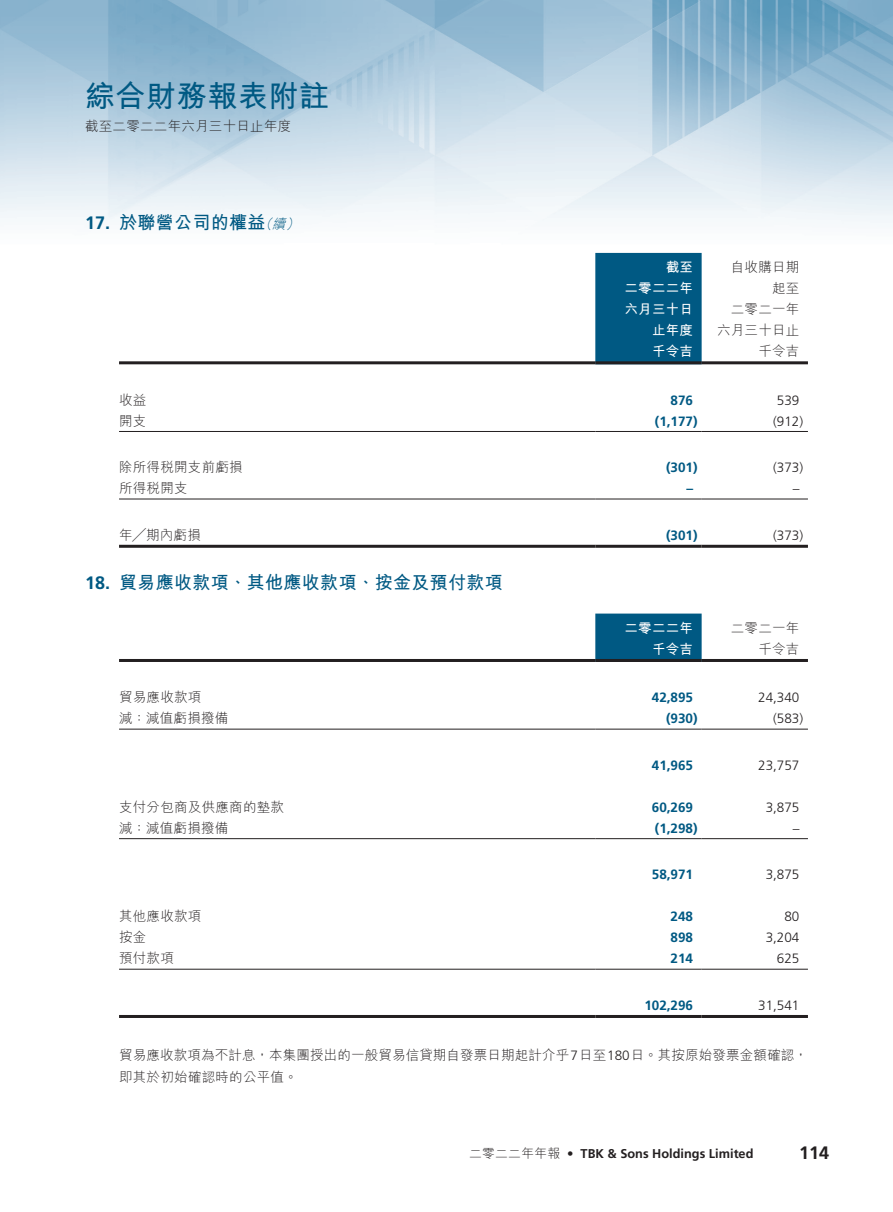
<style>
.page{position:relative;width:893px;height:1212px;background:#fff}
.page>*{position:absolute;margin:0;border:0;box-sizing:border-box;transform-origin:0 0}
.t1{font:700 30px "M Hei HK";letter-spacing:.02em;color:#005983}
._01_H1{font:700 18px "M Hei HK";letter-spacing:.02em;color:#005983}
._01_H1-2{font:700 18px "Frutiger LT Std";color:#005983}
.t2{font:700 18px "Frutiger LT Std";color:#231f20}
._50_Table_txt{font:300 13.5px "M Hei HK";letter-spacing:.02em;color:#231f20}
._00_txt{font:300 13.5px/22.5px "M Hei HK";letter-spacing:.01em;color:#231f20}
._50_Table_txt-2{font:700 13.5px "Frutiger LT Std";color:#005983}
._50_Table_txt-3{font:300 13.5px "Frutiger LT Std";color:#231f20}
._50_Table_txt-4{font:700 13.5px "M Hei HK";letter-spacing:.02em;color:#fff}
._01_H1-3{font:italic 300 13.5px "M Hei HK";color:#005983}
.t3{font:700 12.75px "Frutiger LT Std";color:#231f20}
.t4{font:300 12.75px "M Hei HK";letter-spacing:.02em;color:#231f20}
.t5{font:300 12.75px "Frutiger LT Std";color:#231f20}
.s1{font-family:"Frutiger LT Std"}
</style>
<div class="page">
<img style="left:0;top:0;width:893px;height:545px">
<div style="left:595px;top:253px;width:107px;height:108px;background:#005983"></div>
<hr style="left:119px;top:361px;width:476px;height:3px;background:#231f20">
<hr style="left:595px;top:361px;width:107px;height:3px;background:#231f20">
<hr style="left:702px;top:361px;width:106px;height:3px;background:#231f20">
<hr style="left:119px;top:431px;width:476px;height:1px;background:#231f20">
<hr style="left:595px;top:431px;width:107px;height:1px;background:#231f20">
<hr style="left:702px;top:431px;width:106px;height:1px;background:#231f20">
<hr style="left:119px;top:499px;width:476px;height:1px;background:#231f20">
<hr style="left:595px;top:499px;width:107px;height:1px;background:#231f20">
<hr style="left:702px;top:499px;width:106px;height:1px;background:#231f20">
<hr style="left:119px;top:545px;width:476px;height:3px;background:#231f20">
<hr style="left:595px;top:545px;width:107px;height:3px;background:#231f20">
<hr style="left:702px;top:545px;width:106px;height:3px;background:#231f20">
<div style="left:595px;top:613px;width:107px;height:46px;background:#005983"></div>
<hr style="left:119px;top:659px;width:476px;height:3px;background:#231f20">
<hr style="left:595px;top:659px;width:107px;height:3px;background:#231f20">
<hr style="left:702px;top:659px;width:106px;height:3px;background:#231f20">
<hr style="left:119px;top:729px;width:476px;height:1px;background:#231f20">
<hr style="left:595px;top:729px;width:107px;height:1px;background:#231f20">
<hr style="left:702px;top:729px;width:106px;height:1px;background:#231f20">
<hr style="left:119px;top:838px;width:476px;height:1px;background:#231f20">
<hr style="left:595px;top:838px;width:107px;height:1px;background:#231f20">
<hr style="left:702px;top:838px;width:106px;height:1px;background:#231f20">
<hr style="left:119px;top:969px;width:476px;height:1px;background:#231f20">
<hr style="left:595px;top:969px;width:107px;height:1px;background:#231f20">
<hr style="left:702px;top:969px;width:106px;height:1px;background:#231f20">
<hr style="left:119px;top:1015px;width:476px;height:3px;background:#231f20">
<hr style="left:595px;top:1015px;width:107px;height:3px;background:#231f20">
<hr style="left:702px;top:1015px;width:106px;height:3px;background:#231f20">
<p class="t1" style="left:85px;top:74px;width:246px">綜合財務報表附註</p>
<p class="_00_txt" style="left:85px;top:114px;width:208px">截至二零二二年六月三十日止年度</p>
<p class="_01_H1-2" style="left:85px;top:212px;width:27px">17.</p>
<p class="_01_H1" style="left:119px;top:209px;width:148px">於聯營公司的權益</p>
<p class="_01_H1-3" style="left:272px;top:217px;width:18px">續</p>
<p class="_01_H1-3" style="left:259px;top:217px;width:18px">（</p>
<p class="_01_H1-3" style="left:286px;top:217px;width:18px">(</p>
<p class="_50_Table_txt" style="left:119px;top:393px;width:29px">收益</p>
<p class="_50_Table_txt" style="left:119px;top:414px;width:29px">開支</p>
<p class="_50_Table_txt" style="left:119px;top:460px;width:125px">除所得稅開支前虧損</p>
<p class="_50_Table_txt" style="left:119px;top:481px;width:70px">所得稅開支</p>
<p class="_01_H1-2" style="left:85px;top:572px;width:27px">18.</p>
<p class="_50_Table_txt" style="left:119px;top:528px;width:83px">年╱期內虧損</p>
<p class="_01_H1" style="left:119px;top:570px;width:385px">貿易應收款項、其他應收款項、按金及預付款項</p>
<p class="_50_Table_txt" style="left:119px;top:690px;width:84px">貿易應收款項</p>
<p class="_50_Table_txt" style="left:119px;top:711px;width:111px">減：減值虧損撥備</p>
<p class="_50_Table_txt" style="left:119px;top:800px;width:166px">支付分包商及供應商的墊款</p>
<p class="_50_Table_txt" style="left:119px;top:821px;width:111px">減：減值虧損撥備</p>
<p class="_50_Table_txt" style="left:119px;top:909px;width:84px">其他應收款項</p>
<p class="_50_Table_txt" style="left:119px;top:930px;width:29px">按金</p>
<p class="_50_Table_txt" style="left:119px;top:951px;width:56px">預付款項</p>
<p class="_50_Table_txt-4" style="left:666px;top:257px;width:29px">截至</p>
<p class="_50_Table_txt-4" style="left:624px;top:278px;width:70px">二零二二年</p>
<p class="_50_Table_txt-4" style="left:624px;top:299px;width:70px">六月三十日</p>
<p class="_50_Table_txt-4" style="left:652px;top:320px;width:43px">止年度</p>
<p class="_50_Table_txt-4" style="left:652px;top:341px;width:43px">千令吉</p>
<p class="_50_Table_txt" style="left:731px;top:260px;width:70px">自收購日期</p>
<p class="_50_Table_txt" style="left:772px;top:281px;width:29px">起至</p>
<p class="_50_Table_txt" style="left:731px;top:302px;width:70px">二零二一年</p>
<p class="_50_Table_txt" style="left:717px;top:323px;width:84px">六月三十日止</p>
<p class="_50_Table_txt" style="left:758px;top:344px;width:43px">千令吉</p>
<p class="_50_Table_txt-2" style="left:671px;top:392px;width:24px">876</p>
<p class="_50_Table_txt-3" style="left:777px;top:392px;width:24px">539</p>
<p class="_50_Table_txt-2" style="left:655px;top:413px;width:44px">)1,177(</p>
<p class="_50_Table_txt-3" style="left:773px;top:413px;width:32px">)912(</p>
<p class="_50_Table_txt-2" style="left:666px;top:459px;width:33px">)301(</p>
<p class="_50_Table_txt-3" style="left:773px;top:460px;width:32px">)373(</p>
<p class="_50_Table_txt-2" style="left:686px;top:480px;width:8px">–</p>
<p class="_50_Table_txt-3" style="left:793px;top:481px;width:8px">–</p>
<p class="_50_Table_txt-2" style="left:666px;top:527px;width:33px">)301(</p>
<p class="_50_Table_txt-3" style="left:773px;top:527px;width:32px">)373(</p>
<p class="_50_Table_txt-4" style="left:624px;top:618px;width:70px">二零二二年</p>
<p class="_50_Table_txt" style="left:731px;top:621px;width:70px">二零二一年</p>
<p class="_50_Table_txt-4" style="left:652px;top:639px;width:43px">千令吉</p>
<p class="_50_Table_txt" style="left:758px;top:642px;width:43px">千令吉</p>
<p class="_50_Table_txt-2" style="left:652px;top:690px;width:43px">42,895</p>
<p class="_50_Table_txt-3" style="left:758px;top:690px;width:43px">24,340</p>
<p class="_50_Table_txt-2" style="left:666px;top:711px;width:33px">)930(</p>
<p class="_50_Table_txt-3" style="left:773px;top:711px;width:32px">)583(</p>
<p class="_50_Table_txt-2" style="left:652px;top:757px;width:43px">41,965</p>
<p class="_50_Table_txt-3" style="left:758px;top:757px;width:43px">23,757</p>
<p class="_50_Table_txt-2" style="left:652px;top:799px;width:43px">60,269</p>
<p class="_50_Table_txt-3" style="left:766px;top:799px;width:35px">3,875</p>
<p class="_50_Table_txt-2" style="left:655px;top:820px;width:44px">)1,298(</p>
<p class="_50_Table_txt-3" style="left:793px;top:820px;width:8px">–</p>
<p class="_50_Table_txt-2" style="left:652px;top:867px;width:43px">58,971</p>
<p class="_50_Table_txt-3" style="left:766px;top:867px;width:35px">3,875</p>
<p class="_50_Table_txt-2" style="left:671px;top:909px;width:24px">248</p>
<p class="_50_Table_txt-3" style="left:784px;top:909px;width:17px">80</p>
<p class="_50_Table_txt-2" style="left:671px;top:930px;width:24px">898</p>
<p class="_50_Table_txt-3" style="left:766px;top:930px;width:35px">3,204</p>
<p class="_50_Table_txt-2" style="left:671px;top:951px;width:24px">214</p>
<p class="_50_Table_txt-3" style="left:777px;top:951px;width:24px">625</p>
<p class="_50_Table_txt-2" style="left:644px;top:997px;width:50px">102,296</p>
<p class="_00_txt" style="left:119px;top:1043px;width:690px">貿易應收款項為不計息，本集團授出的一般貿易信貸期自發票日期起計介乎<span class="s1">7</span>日至<span class="s1">180</span>日。其按原始發票金額確認，即其於初始確認時的公平值。</p>
<p class="_50_Table_txt-3" style="left:758px;top:997px;width:43px">31,541</p>
<p class="t4" style="left:469px;top:1147px;width:92px">二零二二年年報</p>
<p class="t5" style="left:567px;top:1146px;width:8px">•</p>
<p class="t3" style="left:581px;top:1146px;width:174px">TBK &amp; Sons Holdings Limited</p>
<p class="t2" style="left:799px;top:1142px;width:32px">114</p>
</div>
